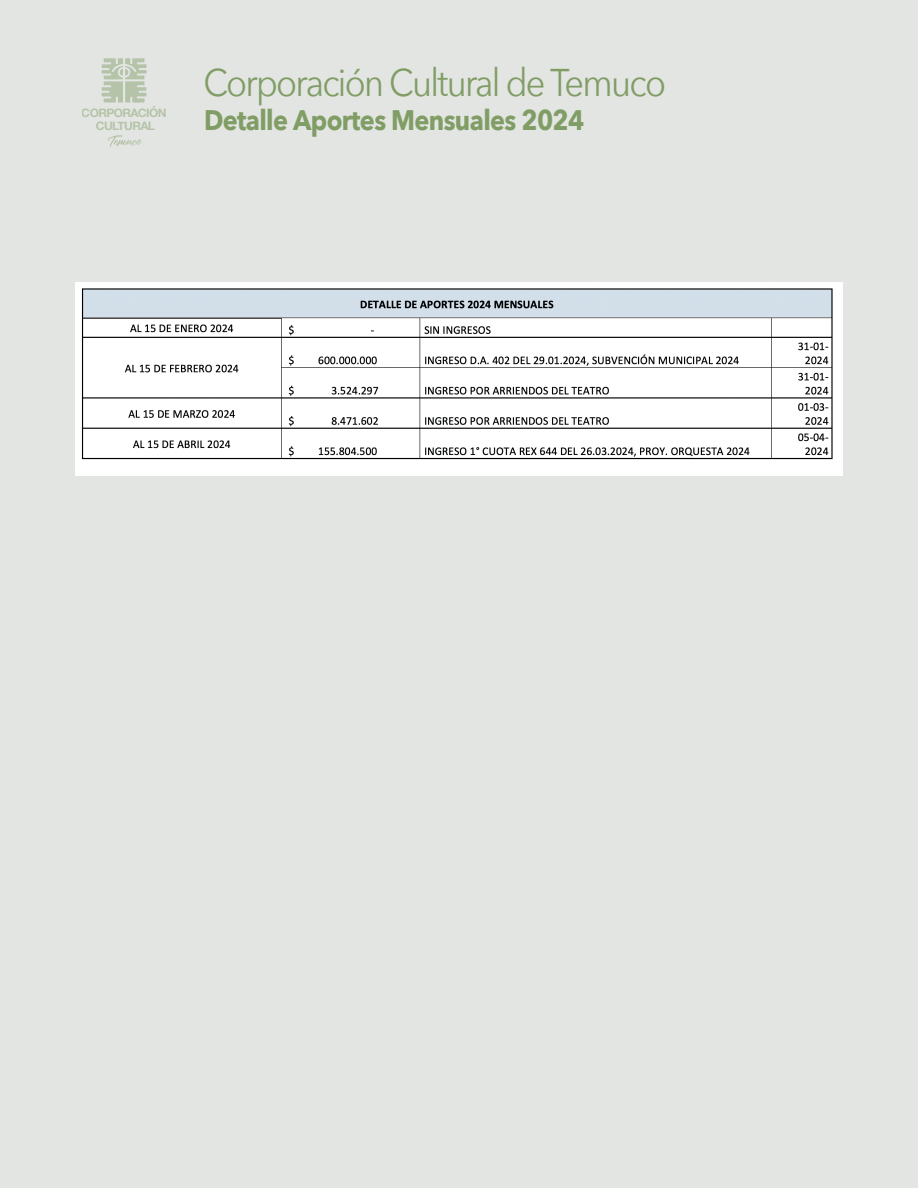
<style>
.page{position:relative;width:918px;height:1188px;background:#e3e5e2}
.page>*{position:absolute;margin:0;border:0;box-sizing:border-box;transform-origin:0 0}
.t1{font:38.55px "Avenir Next";letter-spacing:-.05em;color:#819d66;scale:.89 1}
.t2{font:700 28.2px "Avenir Next";letter-spacing:-.025em;color:#819d66;scale:.89 1}
.t3{font:700 11.55px/14px "Helvetica Neue";letter-spacing:-.05em;color:#819d66;text-align:center}
</style>
<div class="page">
<svg style="left:108px;top:135px;width:33px;height:12px"></svg>
<svg style="left:102px;top:58px;width:45px;height:45px"></svg>
<img style="left:76px;top:283px;width:766px;height:192px">
<p class="t3" style="left:82px;top:106px;width:86px">CORPORACIÓN<br>CULTURAL</p>
<h1 class="t1" style="left:203px;top:50px;width:521px">Corporación Cultural de Temuco</h1>
<p class="t2" style="left:204px;top:95px;width:429px">Detalle Aportes Mensuales 2024</p>
</div>
